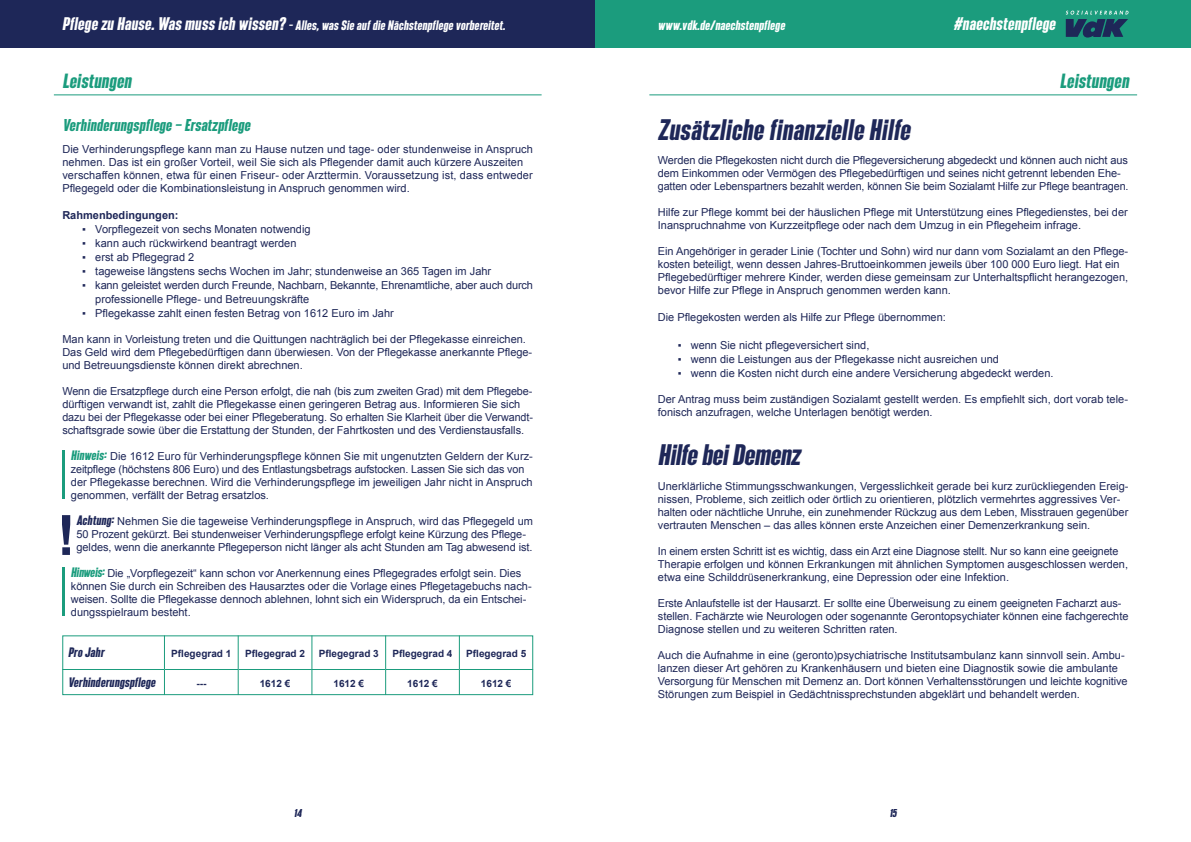
<style>
.page{position:relative;width:1191px;height:842px;background:#fff}
.page>*{position:absolute;margin:0;border:0;box-sizing:border-box;transform-origin:0 0}
.Body_1{font:700 55.6px "Arial";color:#1e2758}
.Große_Header_26_pt{font:italic 600 26px "SEBLACK";letter-spacing:.02em;color:#1e2758}
.Große_Header_26_pt-2{font:italic 600 26px "SEBLACK";color:#1e2758}
.Kapitelheader{font:italic 600 18px "SEBLACK";letter-spacing:.02em;color:#1b9c7d}
.t1{font:italic 600 16px "SEBLACK";letter-spacing:.02em;color:#fff}
.Große_Header_26_pt-3{font:italic 600 15px "SEBLACK";letter-spacing:.02em;color:#1b9c7d}
.t2{font:italic 600 12px "SEBLACK";letter-spacing:.02em;color:#fff}
.tabellen_thema_head{font:italic 600 12px "SEBLACK";letter-spacing:.02em;color:#1e2758}
.normaler_fließtext{font:11px/13px "Arial";color:#1e2758}
.Große_Header_26_pt-4{font:11px/13px "Arial";letter-spacing:.01em;color:#1e2758}
.normaler_fließtext-2{font:700 11px "Arial";color:#1e2758}
.tabellen_fließtext{font:700 10px "Arial";color:#1e2758}
.t3{font:italic 600 10px "SEBLACK";color:#1e2758}
.s1{font-size:16px}
.s2{font-family:"SEBLACK";font-weight:600;font-style:italic;font-size:12px;color:#1b9c7d}
.s3{font-family:"SEBLACK";font-weight:600;font-style:italic;font-size:12px}
</style>
<div class="page">
<hr style="left:164px;top:635px;width:1px;height:34px;background:#1b9c7d">
<hr style="left:238px;top:635px;width:1px;height:34px;background:#1b9c7d">
<hr style="left:311px;top:635px;width:1px;height:34px;background:#1b9c7d">
<hr style="left:385px;top:635px;width:1px;height:34px;background:#1b9c7d">
<hr style="left:459px;top:635px;width:1px;height:34px;background:#1b9c7d">
<hr style="left:62px;top:669px;width:102px;height:1px;background:#1b9c7d">
<svg style="left:164px;top:670px;width:1px;height:23px"></svg>
<hr style="left:164px;top:669px;width:74px;height:1px;background:#1b9c7d">
<svg style="left:238px;top:670px;width:1px;height:23px"></svg>
<hr style="left:238px;top:669px;width:74px;height:1px;background:#1b9c7d">
<svg style="left:311px;top:670px;width:1px;height:23px"></svg>
<hr style="left:312px;top:669px;width:74px;height:1px;background:#1b9c7d">
<svg style="left:385px;top:670px;width:1px;height:23px"></svg>
<hr style="left:386px;top:669px;width:73px;height:1px;background:#1b9c7d">
<svg style="left:459px;top:670px;width:1px;height:23px"></svg>
<hr style="left:459px;top:669px;width:74px;height:1px;background:#1b9c7d">
<hr style="left:54px;top:95px;width:487px;height:1px;background:#1b9c7d">
<hr style="left:649px;top:95px;width:488px;height:1px;background:#1b9c7d">
<hr style="left:62px;top:450px;width:3px;height:49px;background:#1b9c7d">
<hr style="left:62px;top:567px;width:3px;height:49px;background:#1b9c7d">
<div style="left:62px;top:635px;width:471px;height:60px;border:1px solid #1b9c7d"></div>
<div style="left:0;top:0;width:595px;height:48px;background:#1e2758"></div>
<div style="left:595px;top:0;width:596px;height:48px;background:#1b9c7d"></div>
<svg style="left:1065px;top:11px;width:63px;height:27px"></svg>
<p class="t2" style="left:62px;top:18px;width:444px"><span class="s1">Pflege zu Hause. Was muss ich wissen?</span> – Alles, was Sie auf die Nächstenpflege vorbereitet.</p>
<p class="t2" style="left:658px;top:18px;width:128px">www.vdk.de/naechstenpflege</p>
<h3 class="t1" style="left:953px;top:14px;width:103px">#naechstenpflege</h3>
<p class="Kapitelheader" style="left:62px;top:69px;width:70px">Leistungen</p>
<p class="Kapitelheader" style="left:1059px;top:69px;width:70px">Leistungen</p>
<p class="Große_Header_26_pt" style="left:658px;top:114px;width:253px">Zusätzliche finanzielle Hilfe</p>
<p class="normaler_fließtext" style="left:658px;top:154px;width:472px">Werden die Pflegekosten nicht durch die Pflegeversicherung abgedeckt und können auch nicht aus dem Einkommen oder Vermögen des Pflegebedürftigen und seines nicht getrennt lebenden Ehe&shy;gatten oder Lebenspartners bezahlt werden, können Sie beim Sozialamt Hilfe zur Pflege beantragen.</p>
<p class="normaler_fließtext" style="left:658px;top:206px;width:471px">Hilfe zur Pflege kommt bei der häuslichen Pflege mit Unterstützung eines Pflegedienstes, bei der<br>Inanspruchnahme von Kurzzeitpflege oder nach dem Umzug in ein Pflegeheim infrage.</p>
<p class="normaler_fließtext" style="left:658px;top:245px;width:472px">Ein Angehöriger in gerader Linie (Tochter und Sohn) wird nur dann vom Sozialamt an den Pflege&shy;kosten beteiligt, wenn dessen Jahres-Bruttoeinkommen jeweils über 100 000 Euro liegt. Hat ein Pflegebedürftiger mehrere Kinder, werden diese gemeinsam zur Unterhaltspflicht herangezogen, bevor Hilfe zur Pflege in Anspruch genommen werden kann.</p>
<p class="normaler_fließtext" style="left:658px;top:311px;width:289px">Die Pflegekosten werden als Hilfe zur Pflege übernommen:</p>
<p class="normaler_fließtext" style="left:677px;top:339px;width:193px">▪ wenn Sie nicht pflegeversichert sind,</p>
<p class="normaler_fließtext" style="left:677px;top:353px;width:323px">▪ wenn die Leistungen aus der Pflegekasse nicht ausreichen und</p>
<p class="normaler_fließtext" style="left:677px;top:367px;width:377px">▪ wenn die Kosten nicht durch eine andere Versicherung abgedeckt werden.</p>
<p class="normaler_fließtext" style="left:658px;top:393px;width:471px">Der Antrag muss beim zuständigen Sozialamt gestellt werden. Es empfiehlt sich, dort vorab tele&shy;fonisch anzufragen, welche Unterlagen benötigt werden.</p>
<p class="Große_Header_26_pt-2" style="left:658px;top:439px;width:143px">Hilfe bei Demenz</p>
<p class="normaler_fließtext" style="left:658px;top:479px;width:472px">Unerklärliche Stimmungsschwankungen, Vergesslichkeit gerade bei kurz zurückliegenden Ereig&shy;nissen, Probleme, sich zeitlich oder örtlich zu orientieren, plötzlich vermehrtes aggressives Ver&shy;halten oder nächtliche Unruhe, ein zunehmender Rückzug aus dem Leben, Misstrauen gegenüber vertrauten Menschen – das alles können erste Anzeichen einer Demenzerkrankung sein.</p>
<p class="normaler_fließtext" style="left:658px;top:544px;width:472px">In einem ersten Schritt ist es wichtig, dass ein Arzt eine Diagnose stellt. Nur so kann eine geeignete<br>Therapie erfolgen und können Erkrankungen mit ähnlichen Symptomen ausgeschlossen werden, etwa eine Schilddrüsenerkrankung, eine Depression oder eine Infektion.</p>
<p class="normaler_fließtext" style="left:658px;top:596px;width:472px">Erste Anlaufstelle ist der Hausarzt. Er sollte eine Überweisung zu einem geeigneten Facharzt aus&shy;stellen. Fachärzte wie Neurologen oder sogenannte Gerontopsychiater können eine fachgerechte<br>Diagnose stellen und zu weiteren Schritten raten.</p>
<p class="normaler_fließtext" style="left:658px;top:648px;width:471px">Auch die Aufnahme in eine (geronto)psychiatrische Institutsambulanz kann sinnvoll sein. Ambu&shy;lanzen dieser Art gehören zu Krankenhäusern und bieten eine Diagnostik sowie die ambulante Versorgung für Menschen mit Demenz an. Dort können Verhaltensstörungen und leichte kognitive Störungen zum Beispiel in Gedächtnissprechstunden abgeklärt und behandelt werden.</p>
<p class="Große_Header_26_pt-3" style="left:62px;top:116px;width:189px">Verhinderungspflege — Ersatzpflege</p>
<p class="Große_Header_26_pt-4" style="left:62px;top:142px;width:472px">Die Verhinderungspflege kann man zu Hause nutzen und tage- oder stundenweise in Anspruch nehmen. Das ist ein großer Vorteil, weil Sie sich als Pflegender damit auch kürzere Auszeiten verschaffen können, etwa für einen Friseur- oder Arzttermin. Voraussetzung ist, dass entweder Pflegegeld oder die Kombinationsleistung in Anspruch genommen wird.</p>
<p class="normaler_fließtext-2" style="left:62px;top:207px;width:118px">Rahmenbedingungen:</p>
<p class="normaler_fließtext" style="left:82px;top:222px;width:230px">▪ Vorpflegezeit von sechs Monaten notwendig</p>
<p class="normaler_fließtext" style="left:82px;top:236px;width:216px">▪ kann auch rückwirkend beantragt werden</p>
<p class="normaler_fließtext" style="left:82px;top:250px;width:114px">▪ erst ab Pflegegrad 2</p>
<p class="normaler_fließtext" style="left:82px;top:264px;width:410px">▪ tageweise längstens sechs Wochen im Jahr; stundenweise an 365 Tagen im Jahr</p>
<p class="normaler_fließtext" style="left:95px;top:278px;width:439px;line-height:14px;text-indent:-13px">▪ kann geleistet werden durch Freunde, Nachbarn, Bekannte, Ehrenamtliche, aber auch durch professionelle Pflege- und Betreuungskräfte</p>
<p class="normaler_fließtext" style="left:82px;top:306px;width:313px">▪ Pflegekasse zahlt einen festen Betrag von 1612 Euro im Jahr</p>
<p class="normaler_fließtext" style="left:62px;top:332px;width:471px">Man kann in Vorleistung treten und die Quittungen nachträglich bei der Pflegekasse einreichen.<br>Das Geld wird dem Pflegebedürftigen dann überwiesen. Von der Pflegekasse anerkannte Pflege&shy;und Betreuungsdienste können direkt abrechnen.</p>
<p class="normaler_fließtext" style="left:62px;top:384px;width:472px">Wenn die Ersatzpflege durch eine Person erfolgt, die nah (bis zum zweiten Grad) mit dem Pflegebe&shy;dürftigen verwandt ist, zahlt die Pflegekasse einen geringeren Betrag aus. Informieren Sie sich dazu bei der Pflegekasse oder bei einer Pflegeberatung. So erhalten Sie Klarheit über die Verwandt&shy;schaftsgrade sowie über die Erstattung der Stunden, der Fahrtkosten und des Verdienstausfalls.</p>
<p class="normaler_fließtext" style="left:71px;top:449px;width:463px"><span class="s2">Hinweis:</span> Die 1612 Euro für Verhinderungspflege können Sie mit ungenutzten Geldern der Kurz&shy;zeitpflege (höchstens 806 Euro) und des Entlastungsbetrags aufstocken. Lassen Sie sich das von der Pflegekasse berechnen. Wird die Verhinderungspflege im jeweiligen Jahr nicht in Anspruch genommen, verfällt der Betrag ersatzlos.</p>
<p class="normaler_fließtext" style="left:77px;top:514px;width:458px"><span class="s3">Achtung:</span> Nehmen Sie die tageweise Verhinderungspflege in Anspruch, wird das Pflegegeld um</p>
<p class="normaler_fließtext" style="left:77px;top:527px;width:457px">50 Prozent gekürzt. Bei stundenweiser Verhinderungspflege erfolgt keine Kürzung des Pflege&shy;geldes, wenn die anerkannte Pflegeperson nicht länger als acht Stunden am Tag abwesend ist.</p>
<p class="normaler_fließtext" style="left:71px;top:566px;width:462px"><span class="s2">Hinweis:</span> Die „Vorpflegezeit“ kann schon vor Anerkennung eines Pflegegrades erfolgt sein. Dies können Sie durch ein Schreiben des Hausarztes oder die Vorlage eines Pflegetagebuchs nach&shy;weisen. Sollte die Pflegekasse dennoch ablehnen, lohnt sich ein Widerspruch, da ein Entschei&shy;dungsspielraum besteht.</p>
<p class="tabellen_thema_head" style="left:68px;top:645px;width:38px">Pro Jahr</p>
<p class="tabellen_fließtext" style="left:171px;top:647px;width:62px">Pflegegrad 1</p>
<p class="tabellen_fließtext" style="left:245px;top:647px;width:62px">Pflegegrad 2</p>
<p class="tabellen_fließtext" style="left:319px;top:647px;width:62px">Pflegegrad 3</p>
<p class="tabellen_fließtext" style="left:392px;top:647px;width:62px">Pflegegrad 4</p>
<p class="tabellen_fließtext" style="left:466px;top:647px;width:62px">Pflegegrad 5</p>
<p class="tabellen_thema_head" style="left:68px;top:675px;width:89px">Verhinderungspflege</p>
<p class="tabellen_fließtext" style="left:196px;top:677px;width:11px">---</p>
<p class="tabellen_fließtext" style="left:260px;top:677px;width:32px">1612 €</p>
<p class="tabellen_fließtext" style="left:333px;top:677px;width:32px">1612 €</p>
<p class="tabellen_fließtext" style="left:407px;top:677px;width:32px">1612 €</p>
<p class="tabellen_fließtext" style="left:481px;top:677px;width:32px">1612 €</p>
<p class="Body_1" style="left:57px;top:499px;width:20px">!</p>
<p class="t3" style="left:294px;top:807px;width:9px">14</p>
<p class="t3" style="left:889px;top:807px;width:8px">15</p>
</div>
